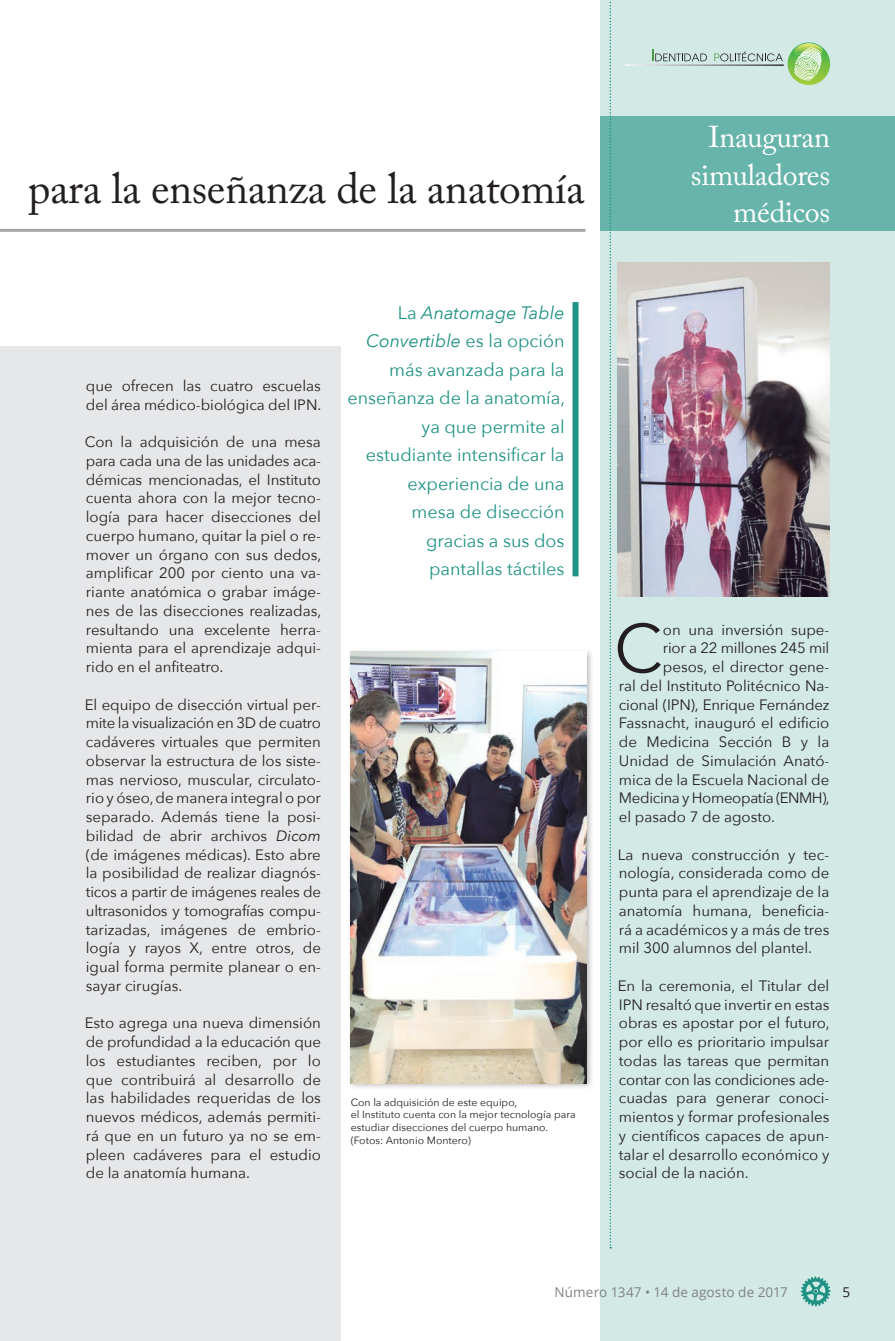
<style>
.page{position:relative;width:895px;height:1341px;background:#fff}
.page>*{position:absolute;margin:0;border:0;box-sizing:border-box;transform-origin:0 0}
.t1{font:67.95px "Avenir Next";color:#231f20}
.t2{font:43.5px "Adobe Caslon Pro";letter-spacing:-.01em;color:#231f20}
.t3{font:30px/37.5px "Adobe Caslon Pro";letter-spacing:-.01em;color:#fff;text-align:right}
.t4{font:18px/28.5px "Avenir Next";color:#1f9284;text-align:right}
.t5{font:15px/18.8px "Avenir Next";color:#231f20;text-align:justify}
.t6{font:15px "Avenir Next";letter-spacing:-.02em;color:#231f20}
.t7{font:13.5px "Open Sans";letter-spacing:.005em;color:#808285}
.t8{font:13.5px "Open Sans";color:#231f20}
.t9{font:10.5px/12.6px "Avenir Next";color:#231f20}
.s1{font-style:italic}
</style>
<div class="page">
<div style="left:600px;top:0;width:294px;height:1341px;background:#d3e9e6"></div>
<div style="left:600px;top:117px;width:294px;height:114px;background:#67b4ab"></div>
<svg style="left:800px;top:1276px;width:30px;height:30px"></svg>
<div style="left:0;top:346px;width:341px;height:995px;background:#e6e7e9"></div>
<div style="left:572px;top:302px;width:6px;height:274px;background:#1f9284"></div>
<svg style="left:609px;top:0;width:2px;height:1248px"></svg>
<hr style="left:0;top:229px;width:585px;height:3px;background:#231f20">
<div style="left:347px;top:648px;width:247px;height:442px;background:#231f20;opacity:.3"></div>
<img style="left:350px;top:652px;width:236px;height:431px">
<img style="left:617px;top:262px;width:212px;height:335px">
<svg style="left:625px;top:64px;width:89px;height:2px"></svg>
<svg style="left:652px;top:49px;width:54px;height:12px"></svg>
<svg style="left:714px;top:42px;width:115px;height:43px"></svg>
<h2 class="t2" style="left:28px;top:163px;width:558px">para la enseñanza de la anatomía</h2>
<p class="t5" style="left:86px;top:376px;width:237px">que ofrecen las cuatro escuelas del área médico-biológica del IPN.</p>
<p class="t5" style="left:85px;top:432px;width:238px">Con la adquisición de una mesa para cada una de las unidades aca&shy;démicas mencionadas, el Instituto cuenta ahora con la mejor tecno&shy;logía para hacer disecciones del cuerpo humano, quitar la piel o re&shy;mover un órgano con sus dedos, amplificar 200 por ciento una va&shy;riante anatómica o grabar imáge&shy;nes de las disecciones realizadas, resultando una excelente herra&shy;mienta para el aprendizaje adqui&shy;rido en el anfiteatro.</p>
<p class="t5" style="left:85px;top:694px;width:238px">El equipo de disección virtual per&shy;mite la visualización en 3D de cuatro cadáveres virtuales que permiten observar la estructura de los siste&shy;mas nervioso, muscular, circulato&shy;rio y óseo, de manera integral o por separado. Además tiene la posi&shy;bilidad de abrir archivos <span class="s1">Dicom </span>(de imágenes médicas). Esto abre la posibilidad de realizar diagnós&shy;ticos a partir de imágenes reales de ultrasonidos y tomografías compu&shy;tarizadas, imágenes de embrio&shy;logía y rayos X, entre otros, de igual forma permite planear o en&shy;sayar cirugías.</p>
<p class="t5" style="left:85px;top:1013px;width:238px">Esto agrega una nueva dimensión de profundidad a la educación que los estudiantes reciben, por lo que contribuirá al desarrollo de las habilidades requeridas de los nuevos médicos, además permiti&shy;rá que en un futuro ya no se em&shy;pleen cadáveres para el estudio de la anatomía humana.</p>
<p class="t4" style="left:347px;top:297px;width:219px">La <span class="s1">Anatomage Table<br>Convertible</span> es la opción más avanzada para la enseñanza de la anatomía, ya que permite al estudiante intensificar la experiencia de una<br>mesa de disección<br>gracias a sus dos<br>pantallas táctiles</p>
<p class="t9" style="left:350px;top:1095px;width:226px">Con la adquisición de este equipo,<br>el Instituto cuenta con la mejor tecnología para estudiar disecciones del cuerpo humano. (Fotos: Antonio Montero)</p>
<h3 class="t3" style="left:690px;top:118px;width:141px">Inauguran simuladores médicos</h3>
<h1 class="t1" style="left:613px;top:591px;width:50px">C</h1>
<p class="t5" style="left:662px;top:619px;width:168px">on una inversión supe-</p>
<p class="t5" style="left:662px;top:638px;width:168px">rior a 22 millones 245 mil</p>
<p class="t5" style="left:662px;top:657px;width:168px">pesos, el director gene-</p>
<p class="t5" style="left:618px;top:676px;width:212px">ral del Instituto Politécnico Na-</p>
<p class="t5" style="left:618px;top:694px;width:212px">cional (IPN), Enrique Fernández</p>
<p class="t5" style="left:618px;top:713px;width:212px">Fassnacht, inauguró el edificio</p>
<p class="t5" style="left:618px;top:732px;width:212px">de Medicina Sección B y la</p>
<p class="t5" style="left:618px;top:751px;width:212px">Unidad de Simulación Anató-</p>
<p class="t5" style="left:618px;top:769px;width:212px">mica de la Escuela Nacional de</p>
<p class="t6" style="left:618px;top:785px;width:212px">Medicina y Homeopatía (ENMH),</p>
<p class="t5" style="left:618px;top:807px;width:158px">el pasado 7 de agosto.</p>
<p class="t5" style="left:617px;top:844px;width:213px">La nueva construcción y tec&shy;nología, considerada como de punta para el aprendizaje de la anatomía humana, beneficia&shy;rá a académicos y a más de tres mil 300 alumnos del plantel.</p>
<p class="t5" style="left:617px;top:976px;width:213px">En la ceremonia, el Titular del IPN resaltó que invertir en estas obras es apostar por el futuro, por ello es prioritario impulsar todas las tareas que permitan contar con las condiciones ade&shy;cuadas para generar conoci&shy;mientos y formar profesionales y científicos capaces de apun&shy;talar el desarrollo económico y social de la nación.</p>
<p class="t7" style="left:554px;top:1282px;width:235px">Número 1347 • 14 de agosto de 2017</p>
<p class="t8" style="left:842px;top:1282px;width:9px">5</p>
</div>
